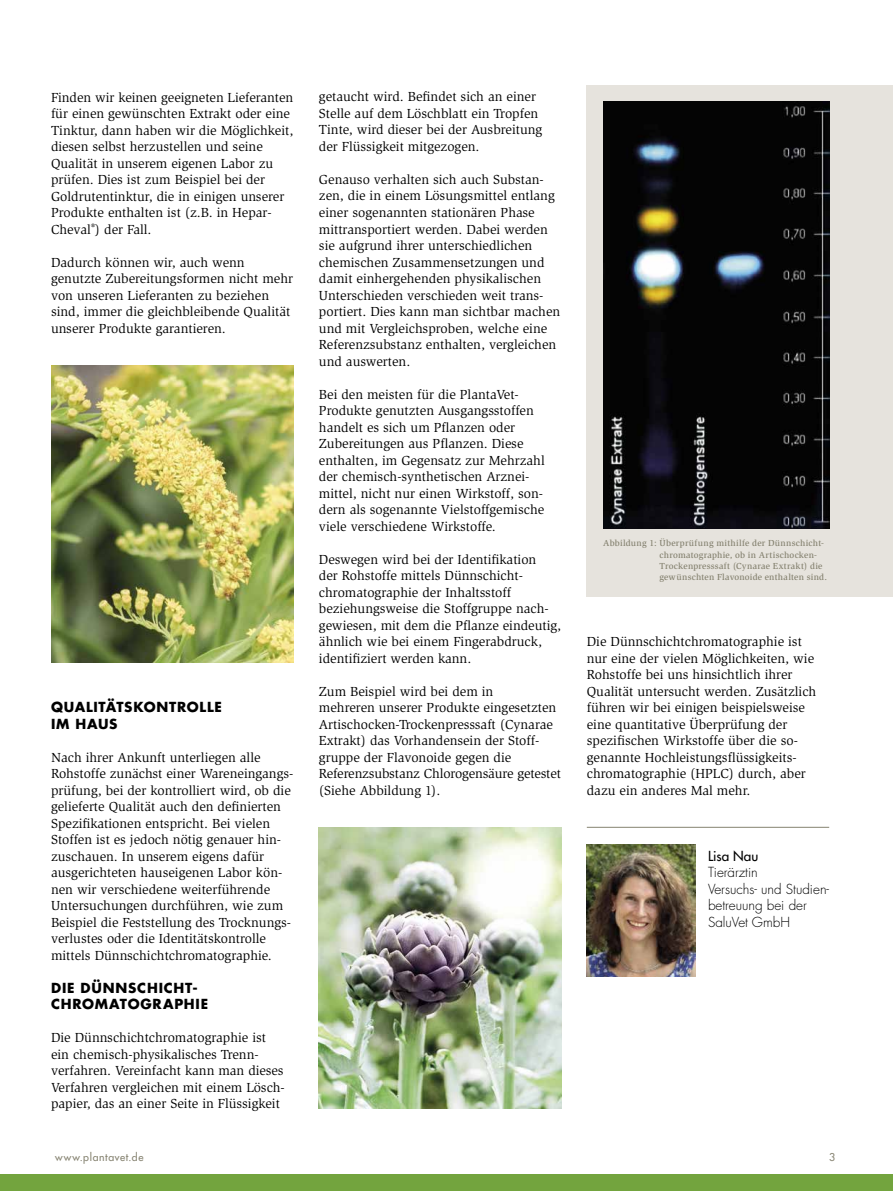
<style>
.page{position:relative;width:893px;height:1191px;background:#fff}
.page>*{position:absolute;margin:0;border:0;box-sizing:border-box;transform-origin:0 0}
.t1{font:13.5px/16.5px "Slimbach Std";color:#000}
.t2{font:300 13.5px/16.5px "Futura LT Pro";color:#000}
.t3{font:700 13.5px/16.5px "Futura LT Pro";letter-spacing:.055em;color:#000}
.t4{font:500 13.5px "Futura LT Pro";color:#000}
.t5{font:500 10.5px "Futura LT Pro";letter-spacing:.06em;color:#868371}
.t6{font:500 9px/11.2px "Slimbach Std";letter-spacing:.02em;color:#868371}
</style>
<div class="page">
<hr style="left:587px;top:827px;width:242px;height:1px;background:#868371">
<img style="left:587px;top:844px;width:108px;height:132px">
<img style="left:51px;top:366px;width:242px;height:297px">
<img style="left:319px;top:828px;width:242px;height:280px">
<div style="left:587px;top:85px;width:306px;height:512px;background:#e6e3dd"></div>
<img style="left:603px;top:102px;width:226px;height:426px">
<div style="left:0;top:1173px;width:893px;height:18px;background:#73a43e"></div>
<p class="t1" style="left:51px;top:89px;width:244px">Finden wir keinen geeigneten Lieferanten für einen gewünschten Extrakt oder eine Tinktur, dann haben wir die Möglichkeit, diesen selbst herzustellen und seine Qualität in unserem eigenen Labor zu prüfen. Dies ist zum Beispiel bei der Goldrutentinktur, die in einigen unserer Produkte enthalten ist (z.B. in Hepar-Cheval<sup>®</sup>) der Fall.</p>
<p class="t1" style="left:51px;top:254px;width:244px">Dadurch können wir, auch wenn genutzte Zubereitungsformen nicht mehr von unseren Lieferanten zu beziehen sind, immer die gleichbleibende Qualität unserer Produkte garantieren.</p>
<p class="t3" style="left:51px;top:698px;width:172px">QUALITÄTSKONTROLLE<br>IM HAUS</p>
<p class="t1" style="left:51px;top:749px;width:244px">Nach ihrer Ankunft unterliegen alle Rohstoffe zunächst einer Wareneingangs&shy;prüfung, bei der kontrolliert wird, ob die gelieferte Qualität auch den definierten Spezifikationen entspricht. Bei vielen Stoffen ist es jedoch nötig genauer hin&shy;zuschauen. In unserem eigens dafür ausgerichteten hauseigenen Labor kön&shy;nen wir verschiedene weiterführende Untersuchungen durchführen, wie zum Beispiel die Feststellung des Trocknungs&shy;verlustes oder die Identitätskontrolle mittels Dünnschichtchromatographie.</p>
<p class="t3" style="left:51px;top:979px;width:159px">DIE DÜNNSCHICHT-<br>CHROMATOGRAPHIE</p>
<p class="t1" style="left:51px;top:1029px;width:235px">Die Dünnschichtchromatographie ist ein chemisch-physikalisches Trenn&shy;verfahren. Vereinfacht kann man dieses Verfahren vergleichen mit einem Lösch&shy;papier, das an einer Seite in Flüssigkeit</p>
<p class="t1" style="left:319px;top:89px;width:225px">getaucht wird. Befindet sich an einer Stelle auf dem Löschblatt ein Tropfen Tinte, wird dieser bei der Ausbreitung der Flüssigkeit mitgezogen.</p>
<p class="t1" style="left:319px;top:171px;width:243px">Genauso verhalten sich auch Substan&shy;zen, die in einem Lösungsmittel entlang einer sogenannten stationären Phase mittransportiert werden. Dabei werden sie aufgrund ihrer unterschiedlichen chemischen Zusammensetzungen und damit einhergehenden physikalischen Unterschieden verschieden weit trans&shy;portiert. Dies kann man sichtbar machen und mit Vergleichsproben, welche eine Referenzsubstanz enthalten, vergleichen und auswerten.</p>
<p class="t1" style="left:319px;top:386px;width:227px">Bei den meisten für die PlantaVet-Produkte genutzten Ausgangsstoffen handelt es sich um Pflanzen oder Zubereitungen aus Pflanzen. Diese enthalten, im Gegensatz zur Mehrzahl der chemisch-synthetischen Arznei&shy;mittel, nicht nur einen Wirkstoff, son&shy;dern als sogenannte Vielstoffgemische viele verschiedene Wirkstoffe.</p>
<p class="t1" style="left:319px;top:551px;width:244px">Deswegen wird bei der Identifikation<br>der Rohstoffe mittels Dünnschicht&shy;chromatographie der Inhaltsstoff beziehungsweise die Stoffgruppe nach&shy;gewiesen, mit dem die Pflanze eindeutig, ähnlich wie bei einem Fingerabdruck, identifiziert werden kann.</p>
<p class="t1" style="left:319px;top:683px;width:244px">Zum Beispiel wird bei dem in<br>mehreren unserer Produkte eingesetzten Artischocken-Trockenpresssaft (Cynarae Extrakt) das Vorhandensein der Stoff&shy;gruppe der Flavonoide gegen die Referenzsubstanz Chlorogensäure getestet (Siehe Abbildung 1).</p>
<p class="t6" style="left:659px;top:537px;width:169px;text-indent:-56px">Abbildung 1: Überprüfung mithilfe der Dünnschicht&shy;chromatographie, ob in Artischocken-Trockenpresssaft (Cynarae Extrakt) die gewünschten Flavonoide enthalten sind.</p>
<p class="t1" style="left:587px;top:633px;width:231px">Die Dünnschichtchromatographie ist nur eine der vielen Möglichkeiten, wie Rohstoffe bei uns hinsichtlich ihrer Qualität untersucht werden. Zusätzlich führen wir bei einigen beispielsweise eine quantitative Überprüfung der spezifischen Wirkstoffe über die so&shy;genannte Hochleistungsflüssigkeits&shy;chromatographie (HPLC) durch, aber dazu ein anderes Mal mehr.</p>
<p class="t4" style="left:708px;top:846px;width:52px">Lisa Nau</p>
<p class="t2" style="left:708px;top:864px;width:123px">Tierärztin<br>Versuchs- und Studien&shy;betreuung bei der<br>SaluVet GmbH</p>
<p class="t5" style="left:55px;top:1149px;width:90px">www.plantavet.de</p>
<p class="t5" style="left:829px;top:1149px;width:8px">3</p>
</div>
